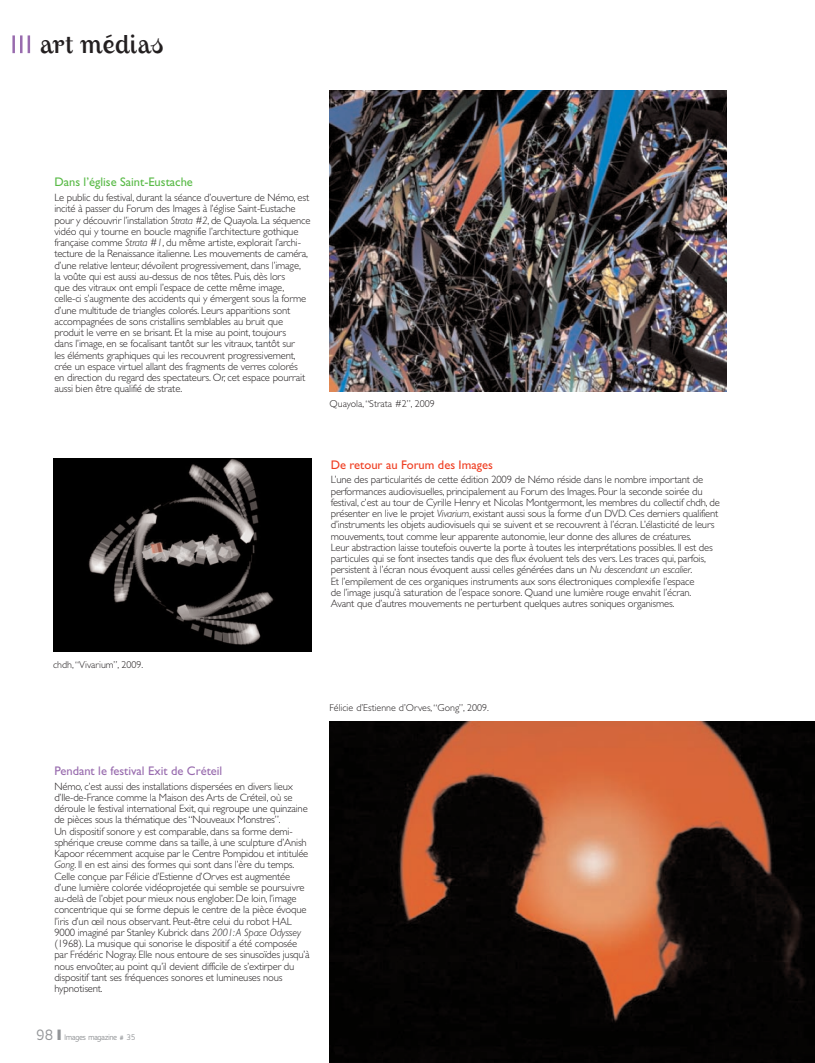
<style>
.page{position:relative;width:815px;height:1063px;background:#fff}
.page>*{position:absolute;margin:0;border:0;box-sizing:border-box;transform-origin:0 0}
.t1{font:300 22.5px "August";letter-spacing:-.025em;color:#231f20}
.t2{font:12.5px "Gill Sans";color:#986bae}
.t3{font:12.5px "Gill Sans";color:#59ba47}
.t4{font:12.5px "Gill Sans";color:#ef3e22}
.t5{font:300 10.62px/11.2px "Gill Sans";letter-spacing:-.015em;color:#231f20}
.t6{font:300 10px "Gill Sans";color:#231f20}
.t7{font:700 8.75px "Speak";letter-spacing:-.065em;color:#939598}
.s1{font-style:italic}
.s2{font-size:16.25px}
</style>
<div class="page">
<hr style="left:12px;top:35px;width:3px;height:18px;background:#986bae">
<hr style="left:20px;top:35px;width:3px;height:18px;background:#986bae">
<svg style="left:28px;top:35px;width:2px;height:18px"></svg>
<img style="left:53px;top:459px;width:259px;height:193px">
<img style="left:330px;top:90px;width:396px;height:302px">
<img style="left:330px;top:722px;width:485px;height:341px">
<h1 class="t1" style="left:40px;top:35px;width:126px">art médias</h1>
<p class="t3" style="left:54px;top:177px;width:140px">Dans l’église Saint-Eustache</p>
<p class="t5" style="left:54px;top:193px;width:258px">Le public du festival, durant la séance d’ouverture de Némo, est incité à passer du Forum des Images à l’église Saint-Eustache pour y découvrir l’installation <span class="s1">Strata #2</span>, de Quayola. La séquence vidéo qui y tourne en boucle magnifie l’architecture gothique française comme <span class="s1">Strata #1</span>, du même artiste, explorait l’archi&shy;tecture de la Renaissance italienne. Les mouvements de caméra, d’une relative lenteur, dévoilent progressivement, dans l’image,<br>la voûte qui est aussi au-dessus de nos têtes. Puis, dès lors<br>que des vitraux ont empli l’espace de cette même image, celle-ci s’augmente des accidents qui y émergent sous la forme d’une multitude de triangles colorés. Leurs apparitions sont accompagnées de sons cristallins semblables au bruit que produit le verre en se brisant. Et la mise au point, toujours<br>dans l’image, en se focalisant tantôt sur les vitraux, tantôt sur<br>les éléments graphiques qui les recouvrent progressivement, crée un espace virtuel allant des fragments de verres colorés en direction du regard des spectateurs. Or, cet espace pourrait aussi bien être qualifié de strate.</p>
<p class="t6" style="left:330px;top:400px;width:107px">Quayola,“Strata #2”, 2009</p>
<p class="t4" style="left:331px;top:460px;width:164px">De retour au Forum des Images</p>
<p class="t5" style="left:331px;top:475px;width:391px">L’une des particularités de cette édition 2009 de Némo réside dans le nombre important de performances audiovisuelles, principalement au Forum des Images. Pour la seconde soirée du festival, c’est au tour de Cyrille Henry et Nicolas Montgermont, les membres du collectif chdh, de présenter en live le projet <span class="s1">Vivarium</span>, existant aussi sous la forme d’un DVD. Ces derniers qualifient d’instruments les objets audiovisuels qui se suivent et se recouvrent à l’écran. L’élasticité de leurs mouvements, tout comme leur apparente autonomie, leur donne des allures de créatures.<br>Leur abstraction laisse toutefois ouverte la porte à toutes les interprétations possibles. Il est des particules qui se font insectes tandis que des flux évoluent tels des vers. Les traces qui, parfois, persistent à l’écran nous évoquent aussi celles générées dans un <span class="s1">Nu descendant un escalier</span>.<br>Et l’empilement de ces organiques instruments aux sons électroniques complexifie l’espace<br>de l’image jusqu’à saturation de l’espace sonore. Quand une lumière rouge envahit l’écran.<br>Avant que d’autres mouvements ne perturbent quelques autres soniques organismes.</p>
<p class="t6" style="left:53px;top:660px;width:92px">chdh,“Vivarium”, 2009.</p>
<p class="t6" style="left:330px;top:704px;width:161px">Félicie d’Estienne d’Orves,“Gong”, 2009.</p>
<p class="t2" style="left:54px;top:766px;width:169px">Pendant le festival Exit de Créteil</p>
<p class="t5" style="left:54px;top:781px;width:257px">Némo, c’est aussi des installations dispersées en divers lieux d’Ile-de-France comme la Maison des Arts de Créteil, où se déroule le festival international Exit, qui regroupe une quinzaine de pièces sous la thématique des “Nouveaux Monstres”.<br>Un dispositif sonore y est comparable, dans sa forme demi&shy;sphérique creuse comme dans sa taille, à une sculpture d’Anish Kapoor récemment acquise par le Centre Pompidou et intitulée <span class="s1">Gong</span>. Il en est ainsi des formes qui sont dans l’ère du temps.<br>Celle conçue par Félicie d’Estienne d’Orves est augmentée d’une lumière colorée vidéoprojetée qui semble se poursuivre au-delà de l’objet pour mieux nous englober. De loin, l’image concentrique qui se forme depuis le centre de la pièce évoque l’iris d’un œil nous observant. Peut-être celui du robot HAL 9000 imaginé par Stanley Kubrick dans <span class="s1">2001:A Space Odyssey </span>(1968). La musique qui sonorise le dispositif a été composée par Frédéric Nogray. Elle nous entoure de ses sinusoïdes jusqu’à nous envoûter, au point qu’il devient difficile de s’extirper du dispositif tant ses fréquences sonores et lumineuses nous hypnotisent.</p>
<p class="t7" style="left:35px;top:1032px;width:102px"><span class="s2">98</span> ❙ Images magazine # 35</p>
</div>
